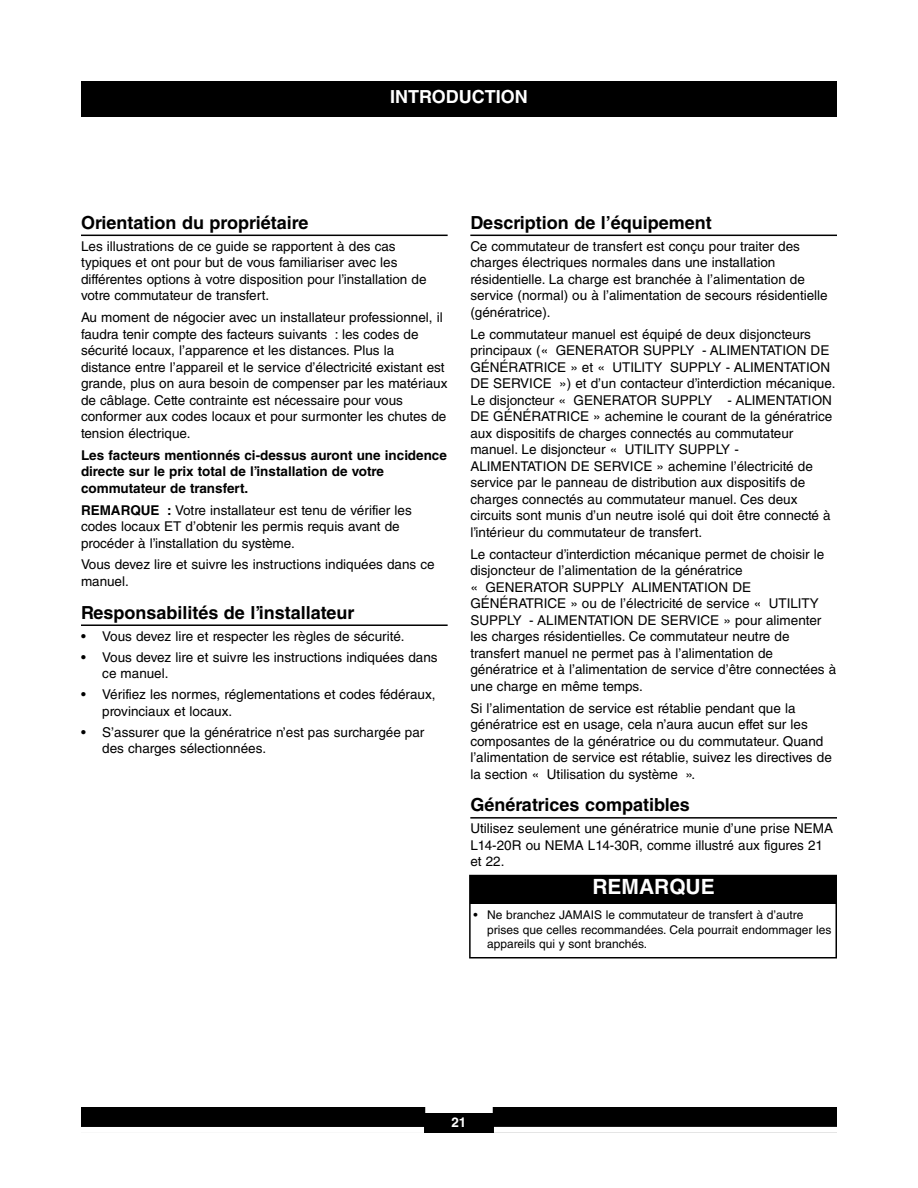
<style>
.page{position:relative;width:918px;height:1188px;background:#fff}
.page>*{position:absolute;margin:0;border:0;box-sizing:border-box;transform-origin:0 0}
.t1{font:700 21px "Helvetica LT Std";color:#fff}
.t2{font:700 18px "Helvetica LT Std";color:#000}
.t3{font:700 18px "Helvetica LT Std";color:#fff}
.t4{font:13.5px/16.5px "Helvetica LT Std";color:#000}
.t5{font:700 13.5px/16.5px "Helvetica LT Std";color:#000}
.t6{font:700 13.5px "Helvetica LT Std";color:#fff}
.t7{font:12px/14.4px "Helvetica LT Std";color:#000}
.s1{font-weight:700}
</style>
<div class="page">
<div style="left:81px;top:81px;width:756px;height:36px;background:#000"></div>
<div style="left:81px;top:1107px;width:756px;height:26px;background:#000"></div>
<div style="left:425px;top:1107px;width:68px;height:6px;background:#fff"></div>
<div style="left:494px;top:1127px;width:343px;height:6px;background:#fff"></div>
<div style="left:81px;top:1127px;width:343px;height:6px;background:#fff"></div>
<hr style="left:81px;top:235px;width:367px;height:1px;background:#000">
<hr style="left:81px;top:624px;width:367px;height:2px;background:#000">
<hr style="left:470px;top:235px;width:367px;height:1px;background:#000">
<hr style="left:470px;top:817px;width:367px;height:2px;background:#000">
<div style="left:469px;top:875px;width:368px;height:83px;border:2px solid #000"></div>
<div style="left:470px;top:876px;width:367px;height:27px;background:#000"></div>
<h2 class="t3" style="left:390px;top:89px;width:139px">INTRODUCTION</h2>
<h2 class="t2" style="left:81px;top:215px;width:229px">Orientation du propriétaire</h2>
<p class="t4" style="left:81px;top:239px;width:347px">Les illustrations de ce guide se rapportent à des cas typiques et ont pour but de vous familiariser avec les différentes options à votre disposition pour l’installation de votre commutateur de transfert.</p>
<p class="t4" style="left:81px;top:310px;width:368px">Au moment de négocier avec un installateur professionnel, il faudra tenir compte des facteurs suivants : les codes de sécurité locaux, l’apparence et les distances. Plus la distance entre l’appareil et le service d’électricité existant est grande, plus on aura besoin de compenser par les matériaux de câblage. Cette contrainte est nécessaire pour vous conformer aux codes locaux et pour surmonter les chutes de tension électrique.</p>
<p class="t5" style="left:81px;top:448px;width:367px">Les facteurs mentionnés ci-dessus auront une incidence directe sur le prix total de l’installation de votre commutateur de transfert.</p>
<p class="t4" style="left:81px;top:503px;width:332px"><span class="s1">REMARQUE :</span> Votre installateur est tenu de vérifier les codes locaux ET d’obtenir les permis requis avant de procéder à l’installation du système.</p>
<p class="t4" style="left:81px;top:558px;width:355px">Vous devez lire et suivre les instructions indiquées dans ce manuel.</p>
<h2 class="t2" style="left:81px;top:605px;width:275px">Responsabilités de l’installateur</h2>
<p class="t4" style="left:81px;top:629px;width:325px">• Vous devez lire et respecter les règles de sécurité.</p>
<p class="t4" style="left:102px;top:650px;width:337px;text-indent:-21px">• Vous devez lire et suivre les instructions indiquées dans ce manuel.</p>
<p class="t4" style="left:102px;top:687px;width:335px;text-indent:-21px">• Vérifiez les normes, réglementations et codes fédéraux, provinciaux et locaux.</p>
<p class="t4" style="left:102px;top:725px;width:324px;text-indent:-21px">• S’assurer que la génératrice n’est pas surchargée par des charges sélectionnées.</p>
<h2 class="t2" style="left:470px;top:215px;width:243px">Description de l’équipement</h2>
<p class="t4" style="left:470px;top:239px;width:359px">Ce commutateur de transfert est conçu pour traiter des charges électriques normales dans une installation résidentielle. La charge est branchée à l’alimentation de service (normal) ou à l’alimentation de secours résidentielle (génératrice).</p>
<p class="t4" style="left:470px;top:327px;width:367px">Le commutateur manuel est équipé de deux disjoncteurs principaux (« GENERATOR SUPPLY - ALIMENTATION DE GÉNÉRATRICE » et « UTILITY SUPPLY - ALIMENTATION DE SERVICE ») et d’un contacteur d’interdiction mécanique.<br>Le disjoncteur « GENERATOR SUPPLY - ALIMENTATION DE GÉNÉRATRICE » achemine le courant de la génératrice aux dispositifs de charges connectés au commutateur manuel. Le disjoncteur « UTILITY SUPPLY - ALIMENTATION DE SERVICE » achemine l’électricité de service par le panneau de distribution aux dispositifs de charges connectés au commutateur manuel. Ces deux circuits sont munis d’un neutre isolé qui doit être connecté à l’intérieur du commutateur de transfert.</p>
<p class="t4" style="left:470px;top:547px;width:367px">Le contacteur d’interdiction mécanique permet de choisir le disjoncteur de l’alimentation de la génératrice<br>« GENERATOR SUPPLY ALIMENTATION DE GÉNÉRATRICE » ou de l’électricité de service « UTILITY SUPPLY - ALIMENTATION DE SERVICE » pour alimenter les charges résidentielles. Ce commutateur neutre de transfert manuel ne permet pas à l’alimentation de génératrice et à l’alimentation de service d’être connectées à une charge en même temps.</p>
<p class="t4" style="left:470px;top:701px;width:363px">Si l’alimentation de service est rétablie pendant que la génératrice est en usage, cela n’aura aucun effet sur les composantes de la génératrice ou du commutateur. Quand l’alimentation de service est rétablie, suivez les directives de la section « Utilisation du système ».</p>
<h2 class="t2" style="left:470px;top:798px;width:221px">Génératrices compatibles</h2>
<p class="t4" style="left:470px;top:821px;width:364px">Utilisez seulement une génératrice munie d’une prise NEMA<br>L14-20R ou NEMA L14-30R, comme illustré aux figures 21 et 22.</p>
<h1 class="t1" style="left:592px;top:878px;width:124px">REMARQUE</h1>
<p class="t7" style="left:487px;top:909px;width:346px;text-indent:-14px">• Ne branchez JAMAIS le commutateur de transfert à d’autre prises que celles recommandées. Cela pourrait endommager les appareils qui y sont branchés.</p>
<p class="t6" style="left:451px;top:1117px;width:17px">21</p>
</div>
